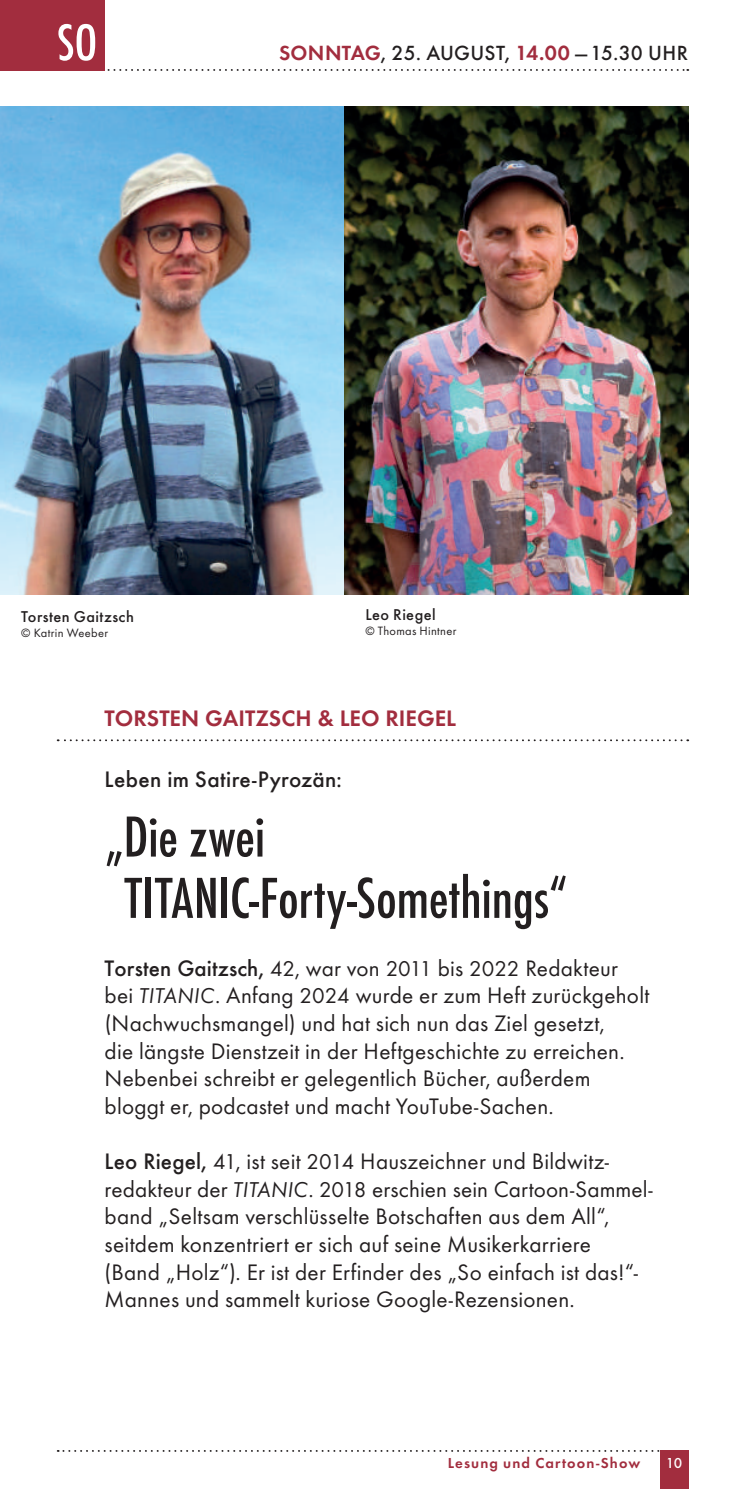
<style>
.page{position:relative;width:745px;height:1489px;background:#fff}
.page>*{position:absolute;margin:0;border:0;box-sizing:border-box;transform-origin:0 0}
.t1{font:500 condensed 60px/61.2px "Futura T";color:#231f20}
.t2{font:500 condensed 53.75px "Futura T";color:#fff}
.t3{font:23.25px/27.5px "Futura T";letter-spacing:.01em;color:#231f20}
.t4{font:600 23.25px "Futura T";color:#a22d3e}
.t5{font:500 23.25px "Futura T";letter-spacing:.015em;color:#231f20}
.t6{font:500 21.25px "Futura T";letter-spacing:.01em;color:#231f20}
.t7{font:500 16.25px "Futura T";letter-spacing:.025em;color:#231f20}
.t8{font:600 15px "Futura T";letter-spacing:.075em;color:#a22d3e}
.t9{font:500 15px "Futura T";color:#fff}
.t10{font:12.5px "Futura T";letter-spacing:.025em;color:#231f20}
.s1{font-weight:600;color:#a22d3e}
.s2{font-weight:500}
.s3{font-size:22.25px}
.s4{font-style:italic;font-size:22.25px}
</style>
<div class="page">
<svg style="left:58px;top:1450px;width:601px;height:1px"></svg>
<div style="left:659px;top:1449px;width:28px;height:39px;background:#a22d3e"></div>
<svg style="left:107px;top:69px;width:580px;height:2px"></svg>
<div style="left:0;top:0;width:105px;height:71px;background:#a22d3e"></div>
<svg style="left:58px;top:739px;width:629px;height:2px"></svg>
<img style="left:0;top:106px;width:687px;height:488px">
<h2 class="t2" style="left:57px;top:11px;width:42px">SO</h2>
<p class="t6" style="left:279px;top:41px;width:410px"><span class="s1">SONNTAG</span>, 25. AUGUST, <span class="s1">14.00</span> —15.30 UHR</p>
<p class="t7" style="left:21px;top:606px;width:114px">Torsten Gaitzsch</p>
<p class="t10" style="left:21px;top:625px;width:88px">© Katrin Weeber</p>
<p class="t7" style="left:365px;top:605px;width:72px">Leo Riegel</p>
<p class="t10" style="left:365px;top:623px;width:93px">© Thomas Hintner</p>
<p class="t4" style="left:105px;top:704px;width:353px">TORSTEN GAITZSCH &amp; LEO RIEGEL</p>
<p class="t5" style="left:105px;top:766px;width:239px">Leben im Satire-Pyrozän:</p>
<h1 class="t1" style="left:124px;top:805px;width:444px;text-indent:-20px">„Die zwei<br>TITANIC-Forty-Somethings“</h1>
<p class="t3" style="left:105px;top:953px;width:546px"><span class="s2">Torsten Gaitzsch,</span> <span class="s3">42</span>, war von <span class="s3">2011</span> bis <span class="s3">2022</span> Redakteur bei <span class="s4">TITANIC</span>. Anfang <span class="s3">2024</span> wurde er zum Heft zurückgeholt (Nachwuchsmangel) und hat sich nun das Ziel gesetzt,<br>die längste Dienstzeit in der Heftgeschichte zu erreichen.<br>Nebenbei schreibt er gelegentlich Bücher, außerdem bloggt er, podcastet und macht YouTube-Sachen.</p>
<p class="t3" style="left:105px;top:1147px;width:549px"><span class="s2">Leo Riegel,</span> <span class="s3">41</span>, ist seit <span class="s3">2014</span> Hauszeichner und Bildwitz&shy;redakteur der <span class="s4">TITANIC</span>. <span class="s3">2018</span> erschien sein Cartoon-Sammel&shy;band „Seltsam verschlüsselte Botschaften aus dem All“, seitdem konzentriert er sich auf seine Musikerkarriere<br>(Band „Holz“). Er ist der Erfinder des „So einfach ist das!“- Mannes und sammelt kuriose Google-Rezensionen.</p>
<p class="t8" style="left:447px;top:1453px;width:194px">Lesung und Cartoon-Show</p>
<p class="t9" style="left:665px;top:1453px;width:18px">10</p>
</div>
